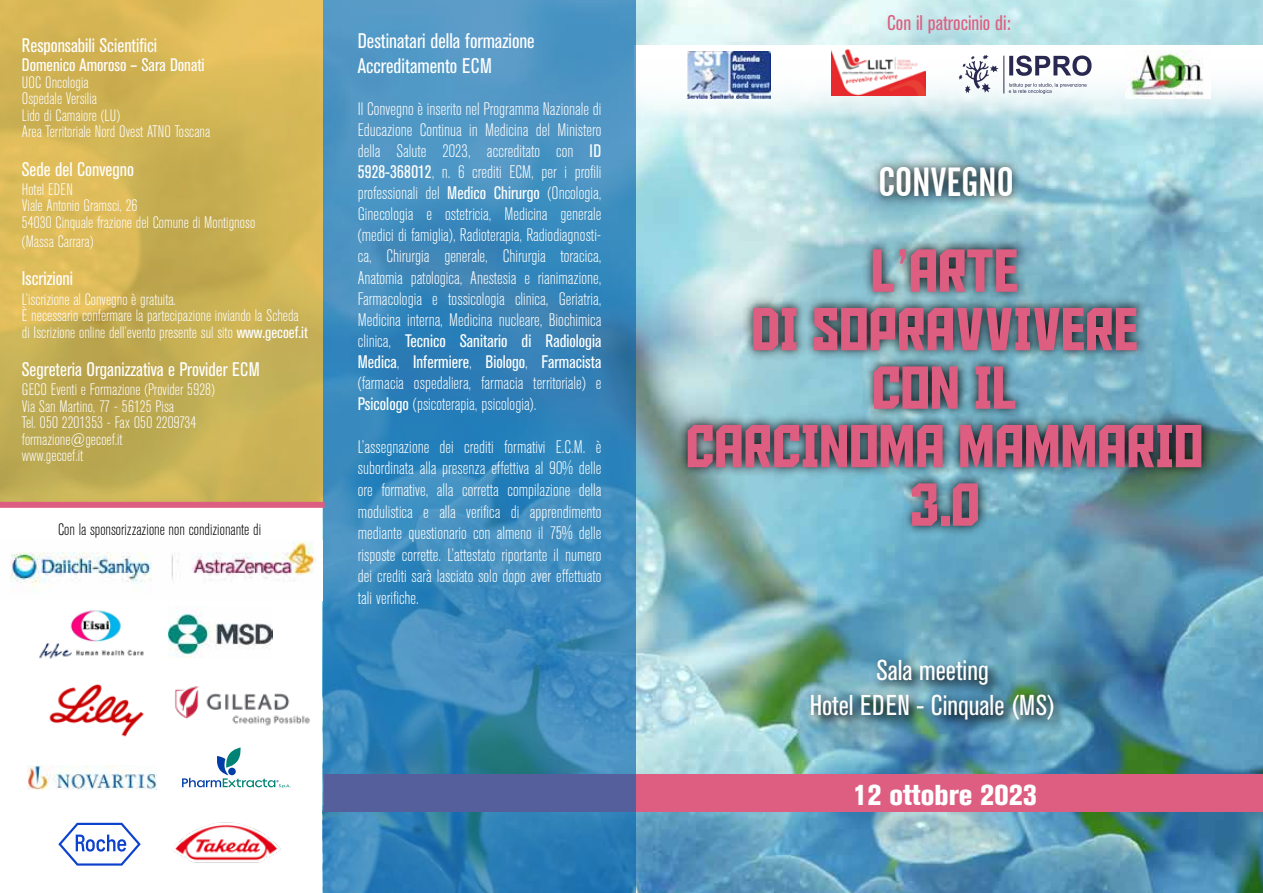
<style>
.page{position:relative;width:1263px;height:893px;background:#fff}
.page>*{position:absolute;margin:0;border:0;box-sizing:border-box;transform-origin:0 0}
.t1{font:60px/58.5px "Aldothe Apache";color:#de5e81;text-align:center}
.t2{font:40.5px "Alternate Gothic No 2 BT";color:#fff}
.t3{font:condensed 28.5px/34.5px "Akzidenz Grotesk BE";color:#fff;text-align:center}
.t4{font:800 condensed 28.5px "Akzidenz Grotesk BE";color:#fff}
.t5{font:condensed 21px/25.2px "Akzidenz Grotesk BE";color:#fff}
.t6{font:condensed 21px "Akzidenz Grotesk BE";color:#de5e81}
.t7{font:condensed 19.5px "Akzidenz Grotesk BE";color:#fff}
.t8{font:300 condensed 18px/21px "Akzidenz Grotesk BE";color:#fff;text-align:justify}
.t9{font:condensed 18px "Akzidenz Grotesk BE";color:#fff}
.t10{font:300 condensed 16.5px/16.5px "Akzidenz Grotesk BE";color:#fff}
.t11{font:300 condensed 16.5px "Akzidenz Grotesk BE";color:#000}
.s1{font-weight:400}
.s2{font-family:"Alternate Gothic No 2 BT"}
</style>
<div class="page">
<img style="left:322px;top:0;width:941px;height:893px">
<svg style="left:636px;top:46px;width:627px;height:73px"></svg>
<img style="left:831px;top:46px;width:94px;height:50px">
<img style="left:688px;top:52px;width:83px;height:46px">
<svg style="left:958px;top:55px;width:40px;height:38px"></svg>
<svg style="left:1009px;top:83px;width:78px;height:11px"></svg>
<svg style="left:1009px;top:55px;width:82px;height:21px"></svg>
<hr style="left:1004px;top:56px;width:1px;height:37px;background:#282850">
<img style="left:1126px;top:50px;width:84px;height:48px">
<img style="left:754px;top:146px;width:384px;height:78px">
<img style="left:654px;top:224px;width:582px;height:384px">
<div style="left:324px;top:775px;width:939px;height:37px;background:#de5e81"></div>
<svg style="left:324px;top:0;width:312px;height:893px;background:#3d88bb"></svg>
<img style="left:706px;top:646px;width:460px;height:128px">
<svg style="left:0;top:0;width:323px;height:502px;background:#ceb355"></svg>
<img style="left:10px;top:541px;width:305px;height:45px">
<div style="left:0;top:502px;width:325px;height:6px;background:#de5e81"></div>
<img style="left:39px;top:610px;width:105px;height:49px">
<img style="left:169px;top:611px;width:104px;height:47px">
<img style="left:175px;top:686px;width:135px;height:40px">
<img style="left:27px;top:765px;width:129px;height:24px">
<svg style="left:182px;top:747px;width:109px;height:41px"></svg>
<svg style="left:58px;top:823px;width:83px;height:43px"></svg>
<img style="left:172px;top:822px;width:109px;height:41px">
<img style="left:49px;top:684px;width:95px;height:53px">
<p class="t7" style="left:22px;top:34px;width:137px">Responsabili Scientifici</p>
<p class="t9" style="left:22px;top:55px;width:184px">Domenico Amoroso – Sara Donati</p>
<p class="t10" style="left:22px;top:74px;width:190px">UOC Oncologia<br>Ospedale Versilia<br>Lido di Camaiore (LU)<br>Area Territoriale Nord Ovest ATNO Toscana</p>
<p class="t7" style="left:22px;top:158px;width:114px">Sede del Convegno</p>
<p class="t10" style="left:22px;top:181px;width:235px">Hotel EDEN<br>Viale Antonio Gramsci, 26<br>54030 Cinquale frazione del Comune di Montignoso</p>
<p class="t10" style="left:22px;top:233px;width:73px">(Massa Carrara)</p>
<p class="t7" style="left:22px;top:268px;width:53px">Iscrizioni</p>
<p class="t10" style="left:22px;top:291px;width:287px">L’iscrizione al Convegno è gratuita.<br>È necessario confermare la partecipazione inviando la Scheda di Iscrizione online dell’evento presente sul sito <span class="s1">www.gecoef.it</span></p>
<p class="t7" style="left:22px;top:358px;width:239px">Segreteria Organizzativa e Provider ECM</p>
<p class="t10" style="left:22px;top:382px;width:194px">GECO Eventi e Formazione (Provider 5928)<br>Via San Martino, 77 - 56125 Pisa<br>Tel. 050 2201353 - Fax 050 2209734 formazione@gecoef.it<br>www.gecoef.it</p>
<p class="t11" style="left:58px;top:521px;width:205px">Con la sponsorizzazione non condizionante di</p>
<p class="t5" style="left:358px;top:28px;width:178px">Destinatari della formazione<br>Accreditamento ECM</p>
<p class="t8" style="left:358px;top:99px;width:245px">Il Convegno è inserito nel Programma Nazionale di Educazione Continua in Medicina del Ministero della Salute 2023, accreditato con <span class="s1">ID 5928-368012</span>, n. 6 crediti ECM, per i profili professionali del <span class="s1">Medico Chirurgo</span> (Oncologia, Ginecologia e ostetricia, Medicina generale (medici di famiglia), Radioterapia, Radiodiagnosti&shy;ca, Chirurgia generale, Chirurgia toracica, Anatomia patologica, Anestesia e rianimazione, Farmacologia e tossicologia clinica, Geriatria, Medicina interna, Medicina nucleare, Biochimica clinica, <span class="s1">Tecnico Sanitario di Radiologia Medica</span>, <span class="s1">Infermiere</span>, <span class="s1">Biologo</span>, <span class="s1">Farmacista </span>(farmacia ospedaliera, farmacia territoriale) e <span class="s1">Psicologo</span> (psicoterapia, psicologia).</p>
<p class="t8" style="left:358px;top:436px;width:245px;line-height:21.6px">L’assegnazione dei crediti formativi E.C.M. è subordinata alla presenza effettiva al 90% delle ore formative, alla corretta compilazione della modulistica e alla verifica di apprendimento mediante questionario con almeno il 75% delle risposte corrette. L’attestato riportante il numero dei crediti sarà lasciato solo dopo aver effettuato tali verifiche.</p>
<p class="t6" style="left:887px;top:11px;width:125px">Con il patrocinio di:</p>
<h2 class="t2" style="left:878px;top:159px;width:137px">CONVEGNO</h2>
<h1 class="t1" style="left:686px;top:241px;width:519px">L<span class="s2">’</span>ARTE<br>DI SOPRAVVIVERE<br>CON IL<br>CARCINOMA MAMMARIO<br>3.0</h1>
<h3 class="t3" style="left:810px;top:654px;width:247px">Sala meeting<br>Hotel EDEN - Cinquale (MS)</h3>
<h3 class="t4" style="left:853px;top:778px;width:186px">12 ottobre 2023</h3>
</div>
